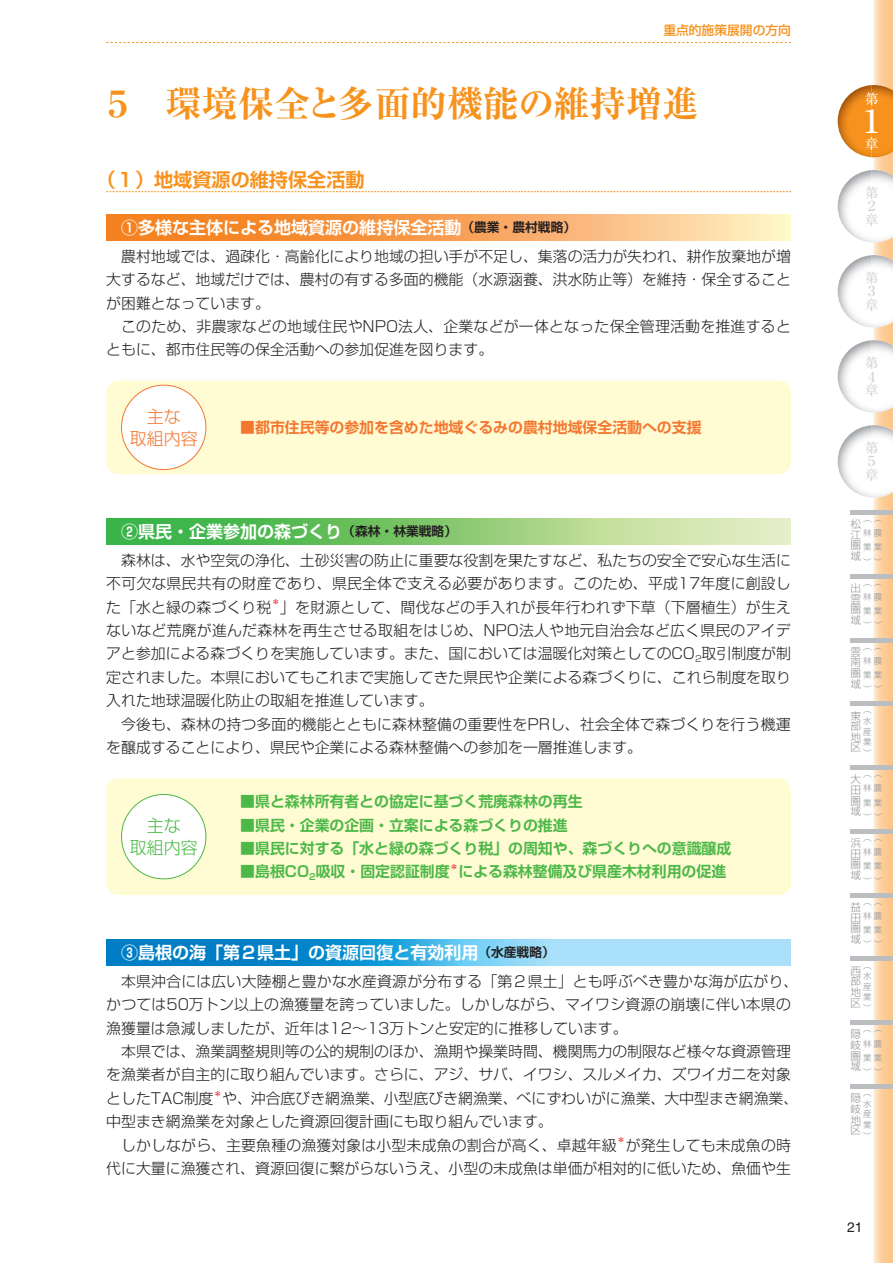
<style>
.page{position:relative;width:893px;height:1263px;background:#fff}
.page>*{position:absolute;margin:0;border:0;box-sizing:border-box;transform-origin:0 0}
.t1{font:700 expanded 36.15px "Ryumin Pr 5";color:#f7931d}
.t2{font:500 31.95px "Ryumin Pr 5";color:#fff}
.t3{font:700 19.2px "Shin Go Pr 5 De";color:#f7931d}
.t4{font:700 16.95px "Shin Go Pr 5 De";color:#fff}
.t5{font:300 16.95px/22.4px "Shin Go Pr 5";color:#f37731;text-align:center}
.t6{font:300 16.95px/22.4px "Shin Go Pr 5";color:#4cb848;text-align:center}
.t7{font:300 14.85px/23.4px "Shin Go Pr 5";color:#231f20;text-align:justify}
.t8{font:700 14.85px "Shin Go Pr 5 De";color:#4cb848}
.t9{font:700 14.85px "Shin Go Pr 5 De";color:#f37731}
.t10{font:500 13.8px/13.8px "Ryumin Pr 5";color:#d1d2d4}
.t11{font:13.8px "Helvetica";color:#231f20}
.t12{font:500 13.8px "Ryumin Pr 5";color:#fff}
.t13{font:500 12.75px "Shin Go Pro";color:#f7931d}
.t14{font:300 10.65px/10.6px "Shin Go Pr 5";color:#939598;text-align:justify}
.t15{font:300 8.7px "Shin Go Pr 5";color:#ee1d23}
.t16{font:700 8.7px "Shin Go Pr 5 De";color:#ee1d23}
.t17{font:300 8.55px/14.2px "Shin Go Pr 5";color:#939598;text-align:justify}
.s1{font-size:12.75px;color:#231f20}
</style>
<div class="page">
<svg style="left:872px;top:0;width:21px;height:1263px;background:#fcd4a8"></svg>
<svg style="left:106px;top:191px;width:685px;height:1px"></svg>
<svg style="left:106px;top:215px;width:685px;height:25px;background:#f8a85e"></svg>
<div style="left:106px;top:381px;width:685px;height:93px;background:#fffbd3;border-radius:13px"></div>
<div style="left:121px;top:385px;width:85px;height:85px;background:#fff;border-radius:50%"></div>
<svg style="left:106px;top:519px;width:685px;height:25px;background:#8acc79"></svg>
<div style="left:106px;top:778px;width:685px;height:117px;background:#fffbd3;border-radius:13px"></div>
<div style="left:121px;top:794px;width:85px;height:85px;background:#fff;border-radius:50%"></div>
<svg style="left:106px;top:940px;width:685px;height:25px;background:#54b3e2"></svg>
<img style="left:838px;top:170px;width:55px;height:72px">
<img style="left:838px;top:85px;width:55px;height:72px">
<img style="left:838px;top:255px;width:55px;height:72px">
<img style="left:838px;top:340px;width:55px;height:72px">
<img style="left:838px;top:425px;width:55px;height:72px">
<svg style="left:106px;top:42px;width:685px;height:1px"></svg>
<hr style="left:850px;top:510px;width:43px;height:4px;background:#bcbdc0">
<hr style="left:850px;top:574px;width:43px;height:4px;background:#bcbdc0">
<hr style="left:850px;top:638px;width:43px;height:4px;background:#bcbdc0">
<hr style="left:850px;top:702px;width:43px;height:4px;background:#bcbdc0">
<div style="left:850px;top:765px;width:43px;height:5px;background:#bcbdc0"></div>
<hr style="left:850px;top:829px;width:43px;height:4px;background:#bcbdc0">
<hr style="left:850px;top:893px;width:43px;height:4px;background:#bcbdc0">
<hr style="left:850px;top:957px;width:43px;height:4px;background:#bcbdc0">
<div style="left:850px;top:1020px;width:43px;height:5px;background:#bcbdc0"></div>
<div style="left:850px;top:1084px;width:43px;height:5px;background:#bcbdc0"></div>
<p class="t13" style="left:663px;top:19px;width:129px">重点的施策展開の方向</p>
<h1 class="t1" style="left:100px;top:75px;width:600px">５　環境保全と多面的機能の維持増進</h1>
<p class="t3" style="left:97px;top:164px;width:269px">（１）地域資源の維持保全活動</p>
<p class="t4" style="left:121px;top:214px;width:456px">①多様な主体による地域資源の維持保全活動<span class="s1">（農業・農村戦略）</span></p>
<p class="t7" style="left:106px;top:243px;width:686px;text-indent:15px">農村地域では、過疎化・高齢化により地域の担い手が不足し、集落の活力が失われ、耕作放棄地が増大するなど、地域だけでは、農村の有する多面的機能（水源涵養、洪水防止等）を維持・保全することが困難となっています。</p>
<p class="t7" style="left:106px;top:313px;width:686px;text-indent:15px">このため、非農家などの地域住民やNPO法人、企業などが一体となった保全管理活動を推進するとともに、都市住民等の保全活動への参加促進を図ります。</p>
<p class="t5" style="left:130px;top:403px;width:70px">主な<br>取組内容</p>
<p class="t9" style="left:240px;top:415px;width:463px">■都市住民等の参加を含めた地域ぐるみの農村地域保全活動への支援</p>
<p class="t4" style="left:121px;top:518px;width:337px">②県民・企業参加の森づくり<span class="s1">（森林・林業戦略）</span></p>
<p class="t7" style="left:106px;top:547px;width:686px;text-indent:15px">森林は、水や空気の浄化、土砂災害の防止に重要な役割を果たすなど、私たちの安全で安心な生活に不可欠な県民共有の財産であり、県民全体で支える必要があります。このため、平成17年度に創設した「水と緑の森づくり税</p>
<p class="t15" style="left:271px;top:595px;width:10px">＊</p>
<p class="t7" style="left:106px;top:594px;width:686px;text-indent:174px">｣を財源として、間伐などの手入れが長年行われず下草（下層植生）が生えないなど荒廃が進んだ森林を再生させる取組をはじめ、NPO法人や地元自治会など広く県民のアイデアと参加による森づくりを実施しています。また、国においては温暖化対策としてのCO<sub>2</sub>取引制度が制定されました。本県においてもこれまで実施してきた県民や企業による森づくりに、これら制度を取り入れた地球温暖化防止の取組を推進しています。</p>
<p class="t7" style="left:106px;top:711px;width:686px;text-indent:15px">今後も、森林の持つ多面的機能とともに森林整備の重要性をPRし、社会全体で森づくりを行う機運を醸成することにより、県民や企業による森林整備への参加を一層推進します。</p>
<p class="t6" style="left:130px;top:813px;width:70px">主な<br>取組内容</p>
<p class="t8" style="left:240px;top:789px;width:344px">■県と森林所有者との協定に基づく荒廃森林の再生</p>
<p class="t8" style="left:240px;top:813px;width:329px">■県民・企業の企画・立案による森づくりの推進</p>
<p class="t8" style="left:240px;top:836px;width:493px">■県民に対する「水と緑の森づくり税」の周知や、森づくりへの意識醸成</p>
<p class="t8" style="left:240px;top:859px;width:211px">■島根CO<sub>2</sub>吸収・固定認証制度</p>
<p class="t16" style="left:450px;top:860px;width:10px">＊</p>
<p class="t8" style="left:458px;top:859px;width:269px">による森林整備及び県産木材利用の促進</p>
<p class="t4" style="left:121px;top:939px;width:435px">③島根の海「第２県土」の資源回復と有効利用<span class="s1">（水産戦略）</span></p>
<p class="t7" style="left:106px;top:968px;width:694px;text-align:left;text-indent:15px">本県沖合には広い大陸棚と豊かな水産資源が分布する「第２県土」とも呼ぶべき豊かな海が広がり、かつては50万トン以上の漁獲量を誇っていました。しかしながら、マイワシ資源の崩壊に伴い本県の漁獲量は急減しましたが、近年は12～13万トンと安定的に推移しています。</p>
<p class="t7" style="left:106px;top:1038px;width:686px;text-indent:15px">本県では、漁業調整規則等の公的規制のほか、漁期や操業時間、機関馬力の制限など様々な資源管理を漁業者が自主的に取り組んでいます。さらに、アジ、サバ、イワシ、スルメイカ、ズワイガニを対象としたTAC制度</p>
<p class="t15" style="left:213px;top:1086px;width:10px">＊</p>
<p class="t7" style="left:222px;top:1085px;width:578px">や、沖合底びき網漁業、小型底びき網漁業、べにずわいがに漁業、大中型まき網漁業、</p>
<p class="t7" style="left:106px;top:1108px;width:448px">中型まき網漁業を対象とした資源回復計画にも取り組んでいます。</p>
<p class="t7" style="left:121px;top:1132px;width:497px">しかしながら、主要魚種の漁獲対象は小型未成魚の割合が高く、卓越年級</p>
<p class="t15" style="left:617px;top:1133px;width:10px">＊</p>
<p class="t7" style="left:106px;top:1132px;width:686px;text-align:right">が発生しても未成魚の時<br>代に大量に漁獲され、資源回復に繋がらないうえ、小型の未成魚は単価が相対的に低いため、魚価や生</p>
<p class="t12" style="left:865px;top:88px;width:15px">第</p>
<h2 class="t2" style="left:856px;top:96px;width:23px">１</h2>
<p class="t12" style="left:865px;top:133px;width:15px">章</p>
<p class="t10" style="left:865px;top:185px;width:15px">第<br>２章</p>
<p class="t10" style="left:865px;top:270px;width:15px">第<br>３章</p>
<p class="t10" style="left:865px;top:355px;width:15px">第<br>４章</p>
<p class="t10" style="left:865px;top:440px;width:15px">第<br>５章</p>
<p class="t14" style="left:850px;top:518px;width:12px">松江圏域</p>
<p class="t17" style="left:863px;top:511px;width:20px">（（林農業業））</p>
<p class="t14" style="left:850px;top:581px;width:12px">出雲圏域</p>
<p class="t17" style="left:863px;top:575px;width:20px">（（林農業業））</p>
<p class="t14" style="left:850px;top:645px;width:12px">雲南圏域</p>
<p class="t17" style="left:863px;top:638px;width:20px">（（林農業業））</p>
<p class="t14" style="left:850px;top:709px;width:12px">東部地区</p>
<p class="t17" style="left:863px;top:704px;width:10px;line-height:10.6px">（水産業）</p>
<p class="t14" style="left:850px;top:773px;width:12px">大田圏域</p>
<p class="t17" style="left:863px;top:766px;width:20px">（（林農業業））</p>
<p class="t14" style="left:850px;top:837px;width:12px">浜田圏域</p>
<p class="t17" style="left:863px;top:830px;width:20px">（（林農業業））</p>
<p class="t14" style="left:850px;top:900px;width:12px">益田圏域</p>
<p class="t17" style="left:863px;top:893px;width:20px">（（林農業業））</p>
<p class="t14" style="left:850px;top:964px;width:12px">西部地区</p>
<p class="t17" style="left:863px;top:959px;width:10px;line-height:10.6px">（水産業）</p>
<p class="t14" style="left:850px;top:1028px;width:12px">隠岐圏域</p>
<p class="t17" style="left:863px;top:1021px;width:20px">（（林農業業））</p>
<p class="t14" style="left:850px;top:1092px;width:12px">隠岐地区</p>
<p class="t17" style="left:863px;top:1087px;width:10px;line-height:10.6px">（水産業）</p>
<p class="t11" style="left:847px;top:1219px;width:17px">21</p>
</div>
